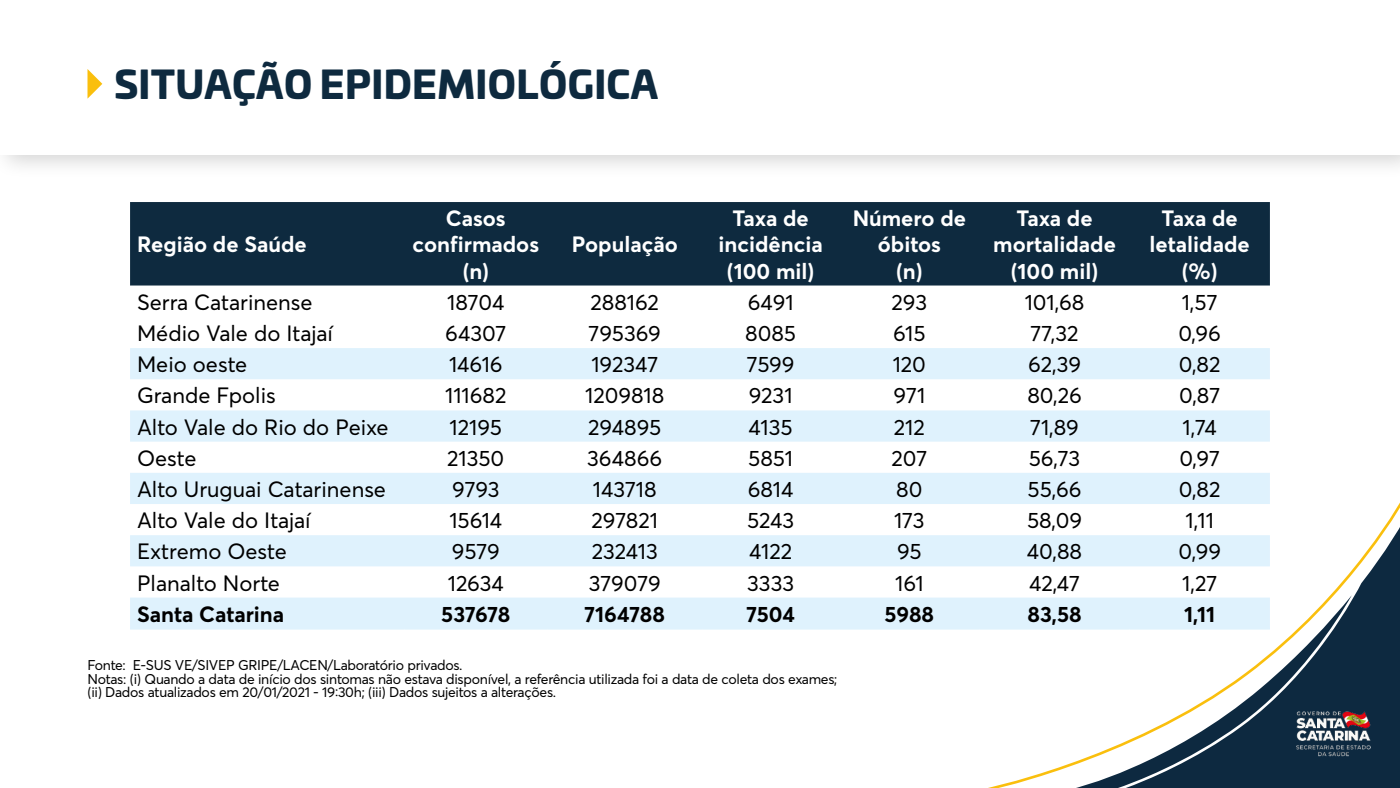
<style>
.page{position:relative;width:1400px;height:788px;background:#fff}
.page>*{position:absolute;margin:0;border:0;box-sizing:border-box;transform-origin:0 0}
.t1{font:900 37.62px "Univia Pro";letter-spacing:.01em;color:#0e2a3f}
.t2{font:21.88px "Averta";color:#000}
.t3{font:700 21.88px/26.2px "Averta";color:#fff;text-align:center}
.t4{font:700 21.88px "Averta";color:#000}
.t5{font:14px/13.3px "Averta";letter-spacing:-.02em;color:#000}
</style>
<div class="page">
<div style="left:0;top:0;width:1400px;height:179px;background:#000;opacity:.17"></div>
<div style="left:0;top:0;width:1400px;height:155px;background:#fff"></div>
<svg style="left:1074px;top:629px;width:51px;height:159px"></svg>
<svg style="left:1125px;top:526px;width:275px;height:262px"></svg>
<img style="left:1295px;top:711px;width:77px;height:45px">
<svg style="left:88px;top:69px;width:14px;height:29px"></svg>
<div style="left:130px;top:202px;width:1140px;height:84px;background:#0e2a3f"></div>
<svg style="left:130px;top:566px;width:1140px;height:31px"></svg>
<svg style="left:130px;top:348px;width:1140px;height:218px;fill:#dff2fd"></svg>
<div style="left:130px;top:597px;width:1140px;height:30px;background:#dff2fd"></div>
<hr style="left:130px;top:627px;width:274px;height:2px;background:#dff2fd">
<hr style="left:404px;top:627px;width:143px;height:2px;background:#dff2fd">
<hr style="left:547px;top:627px;width:155px;height:2px;background:#dff2fd">
<hr style="left:702px;top:627px;width:137px;height:2px;background:#dff2fd">
<hr style="left:839px;top:627px;width:141px;height:2px;background:#dff2fd">
<hr style="left:980px;top:627px;width:150px;height:2px;background:#dff2fd">
<hr style="left:1130px;top:627px;width:140px;height:2px;background:#dff2fd">
<h1 class="t1" style="left:114px;top:54px;width:545px">SITUAÇÃO EPIDEMIOLÓGICA</h1>
<p class="t3" style="left:137px;top:231px;width:171px">Região de Saúde</p>
<p class="t3" style="left:413px;top:205px;width:128px">Casos confirmados (n)</p>
<p class="t3" style="left:572px;top:231px;width:108px">População</p>
<p class="t3" style="left:719px;top:205px;width:106px">Taxa de incidência (100 mil)</p>
<p class="t3" style="left:853px;top:205px;width:115px">Número de óbitos<br>(n)</p>
<p class="t3" style="left:993px;top:205px;width:124px">Taxa de mortalidade (100 mil)</p>
<p class="t3" style="left:1150px;top:205px;width:102px">Taxa de letalidade (%)</p>
<p class="t2" style="left:137px;top:288px;width:177px">Serra Catarinense</p>
<p class="t2" style="left:447px;top:288px;width:59px">18704</p>
<p class="t2" style="left:590px;top:288px;width:70px">288162</p>
<p class="t2" style="left:748px;top:288px;width:47px">6491</p>
<p class="t2" style="left:892px;top:288px;width:37px">293</p>
<p class="t2" style="left:1025px;top:288px;width:61px">101,68</p>
<p class="t2" style="left:1182px;top:288px;width:37px">1,57</p>
<p class="t2" style="left:137px;top:319px;width:197px">Médio Vale do Itajaí</p>
<p class="t2" style="left:445px;top:319px;width:63px">64307</p>
<p class="t2" style="left:589px;top:319px;width:74px">795369</p>
<p class="t2" style="left:745px;top:319px;width:52px">8085</p>
<p class="t2" style="left:893px;top:319px;width:34px">615</p>
<p class="t2" style="left:1031px;top:319px;width:50px">77,32</p>
<p class="t2" style="left:1178px;top:319px;width:44px">0,96</p>
<p class="t2" style="left:137px;top:351px;width:112px">Meio oeste</p>
<p class="t2" style="left:449px;top:351px;width:55px">14616</p>
<p class="t2" style="left:591px;top:351px;width:68px">192347</p>
<p class="t2" style="left:747px;top:351px;width:49px">7599</p>
<p class="t2" style="left:893px;top:351px;width:35px">120</p>
<p class="t2" style="left:1028px;top:351px;width:54px">62,39</p>
<p class="t2" style="left:1179px;top:351px;width:43px">0,82</p>
<p class="t2" style="left:137px;top:382px;width:140px">Grande Fpolis</p>
<p class="t2" style="left:445px;top:382px;width:63px">111682</p>
<p class="t2" style="left:585px;top:382px;width:81px">1209818</p>
<p class="t2" style="left:749px;top:382px;width:45px">9231</p>
<p class="t2" style="left:894px;top:382px;width:33px">971</p>
<p class="t2" style="left:1027px;top:382px;width:56px">80,26</p>
<p class="t2" style="left:1179px;top:382px;width:43px">0,87</p>
<p class="t2" style="left:137px;top:413px;width:253px">Alto Vale do Rio do Peixe</p>
<p class="t2" style="left:450px;top:413px;width:54px">12195</p>
<p class="t2" style="left:588px;top:413px;width:75px">294895</p>
<p class="t2" style="left:749px;top:413px;width:46px">4135</p>
<p class="t2" style="left:894px;top:413px;width:32px">212</p>
<p class="t2" style="left:1030px;top:413px;width:50px">71,89</p>
<p class="t2" style="left:1182px;top:413px;width:36px">1,74</p>
<p class="t2" style="left:137px;top:444px;width:61px">Oeste</p>
<p class="t2" style="left:447px;top:444px;width:59px">21350</p>
<p class="t2" style="left:587px;top:444px;width:77px">364866</p>
<p class="t2" style="left:748px;top:444px;width:46px">5851</p>
<p class="t2" style="left:892px;top:444px;width:37px">207</p>
<p class="t2" style="left:1029px;top:444px;width:53px">56,73</p>
<p class="t2" style="left:1179px;top:444px;width:42px">0,97</p>
<p class="t2" style="left:137px;top:475px;width:250px">Alto Uruguai Catarinense</p>
<p class="t2" style="left:452px;top:475px;width:49px">9793</p>
<p class="t2" style="left:593px;top:475px;width:65px">143718</p>
<p class="t2" style="left:748px;top:475px;width:47px">6814</p>
<p class="t2" style="left:896px;top:475px;width:28px">80</p>
<p class="t2" style="left:1028px;top:475px;width:55px">55,66</p>
<p class="t2" style="left:1179px;top:475px;width:43px">0,82</p>
<p class="t2" style="left:137px;top:507px;width:175px">Alto Vale do Itajaí</p>
<p class="t2" style="left:449px;top:507px;width:55px">15614</p>
<p class="t2" style="left:591px;top:507px;width:68px">297821</p>
<p class="t2" style="left:747px;top:507px;width:49px">5243</p>
<p class="t2" style="left:894px;top:507px;width:32px">173</p>
<p class="t2" style="left:1027px;top:507px;width:57px">58,09</p>
<p class="t2" style="left:1186px;top:507px;width:30px">1,11</p>
<p class="t2" style="left:137px;top:538px;width:151px">Extremo Oeste</p>
<p class="t2" style="left:452px;top:538px;width:50px">9579</p>
<p class="t2" style="left:592px;top:538px;width:68px">232413</p>
<p class="t2" style="left:749px;top:538px;width:45px">4122</p>
<p class="t2" style="left:897px;top:538px;width:26px">95</p>
<p class="t2" style="left:1027px;top:538px;width:57px">40,88</p>
<p class="t2" style="left:1178px;top:538px;width:44px">0,99</p>
<p class="t2" style="left:137px;top:569px;width:144px">Planalto Norte</p>
<p class="t2" style="left:448px;top:569px;width:58px">12634</p>
<p class="t2" style="left:589px;top:569px;width:73px">379079</p>
<p class="t2" style="left:747px;top:569px;width:49px">3333</p>
<p class="t2" style="left:895px;top:569px;width:30px">161</p>
<p class="t2" style="left:1029px;top:569px;width:52px">42,47</p>
<p class="t2" style="left:1182px;top:569px;width:37px">1,27</p>
<p class="t4" style="left:137px;top:600px;width:149px">Santa Catarina</p>
<p class="t4" style="left:441px;top:600px;width:71px">537678</p>
<p class="t4" style="left:585px;top:600px;width:82px">7164788</p>
<p class="t4" style="left:746px;top:600px;width:50px">7504</p>
<p class="t4" style="left:885px;top:600px;width:51px">5988</p>
<p class="t4" style="left:1028px;top:600px;width:56px">83,58</p>
<p class="t4" style="left:1184px;top:600px;width:33px">1,11</p>
<p class="t5" style="left:88px;top:658px;width:751px">Fonte: E-SUS VE/SIVEP GRIPE/LACEN/Laboratório privados.<br>Notas: (i) Quando a data de início dos sintomas não estava disponível, a referência utilizada foi a data de coleta dos exames; (ii) Dados atualizados em 20/01/2021 - 19:30h; (iii) Dados sujeitos a alterações.</p>
</div>
